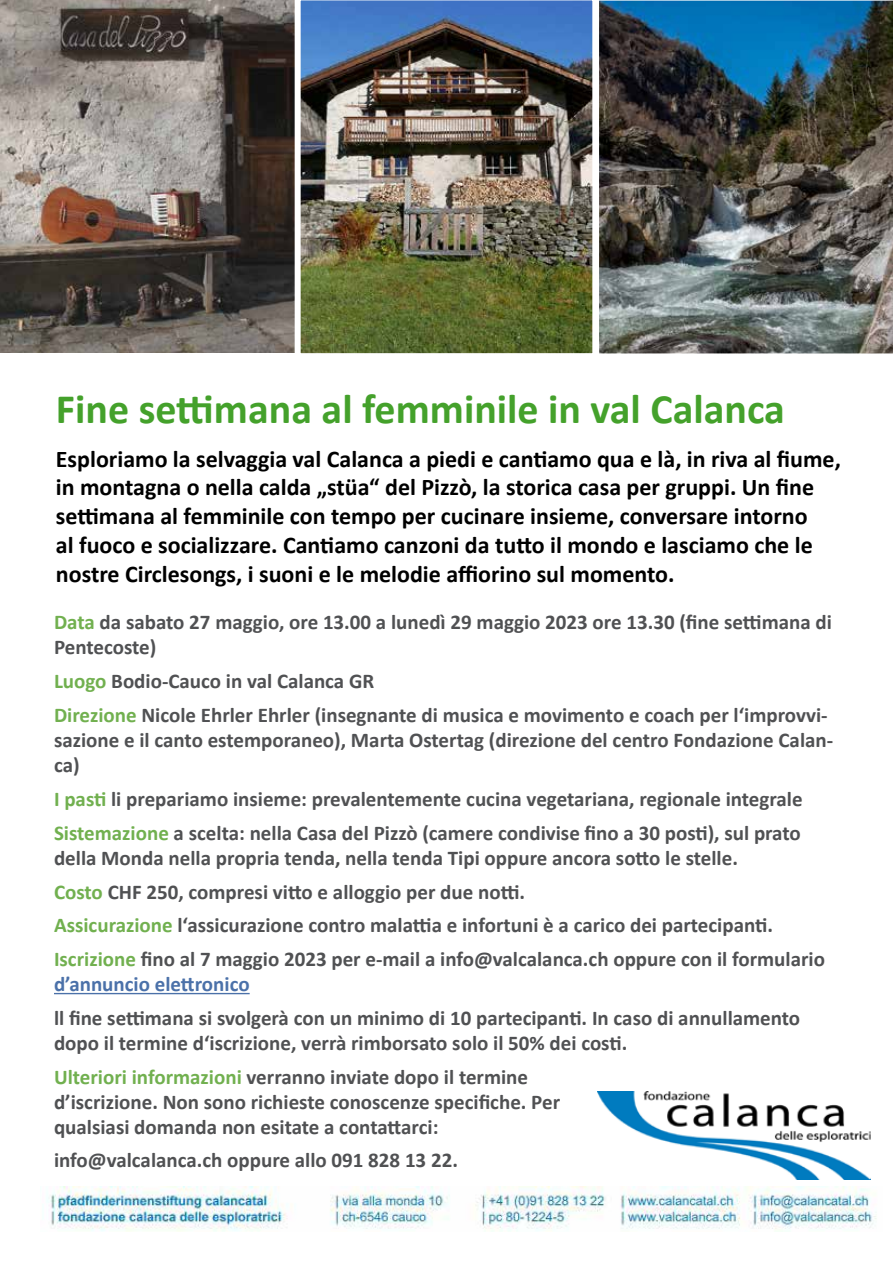
<style>
.page{position:relative;width:893px;height:1263px;background:#fff}
.page>*{position:absolute;margin:0;border:0;box-sizing:border-box;transform-origin:0 0}
.t1{font:700 42px "Calibri";color:#44a12b}
.t2{font:700 24px/28.8px "Calibri";color:#000}
.t3{font:700 21px/25.2px "Calibri";color:#505153}
.t4{font:700 21px "Calibri";color:#4b71a9}
.s1{color:#71b04f}
</style>
<div class="page">
<hr style="left:54px;top:993px;width:196px;height:1px;background:#4b71a9">
<img style="left:47px;top:1186px;width:830px;height:46px">
<img style="left:597px;top:1091px;width:274px;height:88px">
<img style="left:599px;top:0;width:294px;height:354px">
<img style="left:0;top:0;width:295px;height:353px">
<img style="left:300px;top:0;width:293px;height:354px">
<h1 class="t1" style="left:56px;top:379px;width:731px">Fine settimana al femminile in val Calanca</h1>
<p class="t2" style="left:56px;top:444px;width:786px">Esploriamo la selvaggia val Calanca a piedi e cantiamo qua e là, in riva al fiume, in montagna o nella calda „stüa“ del Pizzò, la storica casa per gruppi. Un fine settimana al femminile con tempo per cucinare insieme, conversare intorno<br>al fuoco e socializzare. Cantiamo canzoni da tutto il mondo e lasciamo che le nostre Circlesongs, i suoni e le melodie affiorino sul momento.</p>
<p class="t3" style="left:54px;top:609px;width:779px"><span class="s1">Data</span> da sabato 27 maggio, ore 13.00 a lunedì 29 maggio 2023 ore 13.30 (fine settimana di<br>Pentecoste)</p>
<p class="t3" style="left:54px;top:664px;width:775px;line-height:33.8px"><span class="s1">Luogo</span> Bodio-Cauco in val Calanca GR<br><span class="s1">Direzione</span> Nicole Ehrler Ehrler (insegnante di musica e movimento e coach per l‘improvvi-</p>
<p class="t3" style="left:54px;top:727px;width:781px">sazione e il canto estemporaneo), Marta Ostertag (direzione del centro Fondazione Calan&shy;ca)</p>
<p class="t3" style="left:54px;top:782px;width:750px;line-height:33.8px"><span class="s1">I pasti</span> li prepariamo insieme: prevalentemente cucina vegetariana, regionale integrale<br><span class="s1">Sistemazione</span> a scelta: nella Casa del Pizzò (camere condivise fino a 30 posti), sul prato</p>
<p class="t3" style="left:54px;top:841px;width:772px;line-height:33.8px">della Monda nella propria tenda, nella tenda Tipi oppure ancora sotto le stelle.<br><span class="s1">Costo</span> CHF 250, compresi vitto e alloggio per due notti.<br><span class="s1">Assicurazione</span> l‘assicurazione contro malattia e infortuni è a carico dei partecipanti.<br><span class="s1">Iscrizione</span> fino al 7 maggio 2023 per e-mail a info@valcalanca.ch oppure con il formulario</p>
<p class="t4" style="left:54px;top:969px;width:197px">d’annuncio elettronico</p>
<p class="t3" style="left:54px;top:1005px;width:748px">ll fine settimana si svolgerà con un minimo di 10 partecipanti. In caso di annullamento dopo il termine d‘iscrizione, verrà rimborsato solo il 50% dei costi.</p>
<p class="t3" style="left:54px;top:1064px;width:508px"><span class="s1">Ulteriori informazioni</span> verranno inviate dopo il termine d’iscrizione. Non sono richieste conoscenze specifiche. Per qualsiasi domanda non esitate a contattarci:</p>
<p class="t3" style="left:54px;top:1147px;width:405px">info@valcalanca.ch oppure allo 091 828 13 22.</p>
</div>
